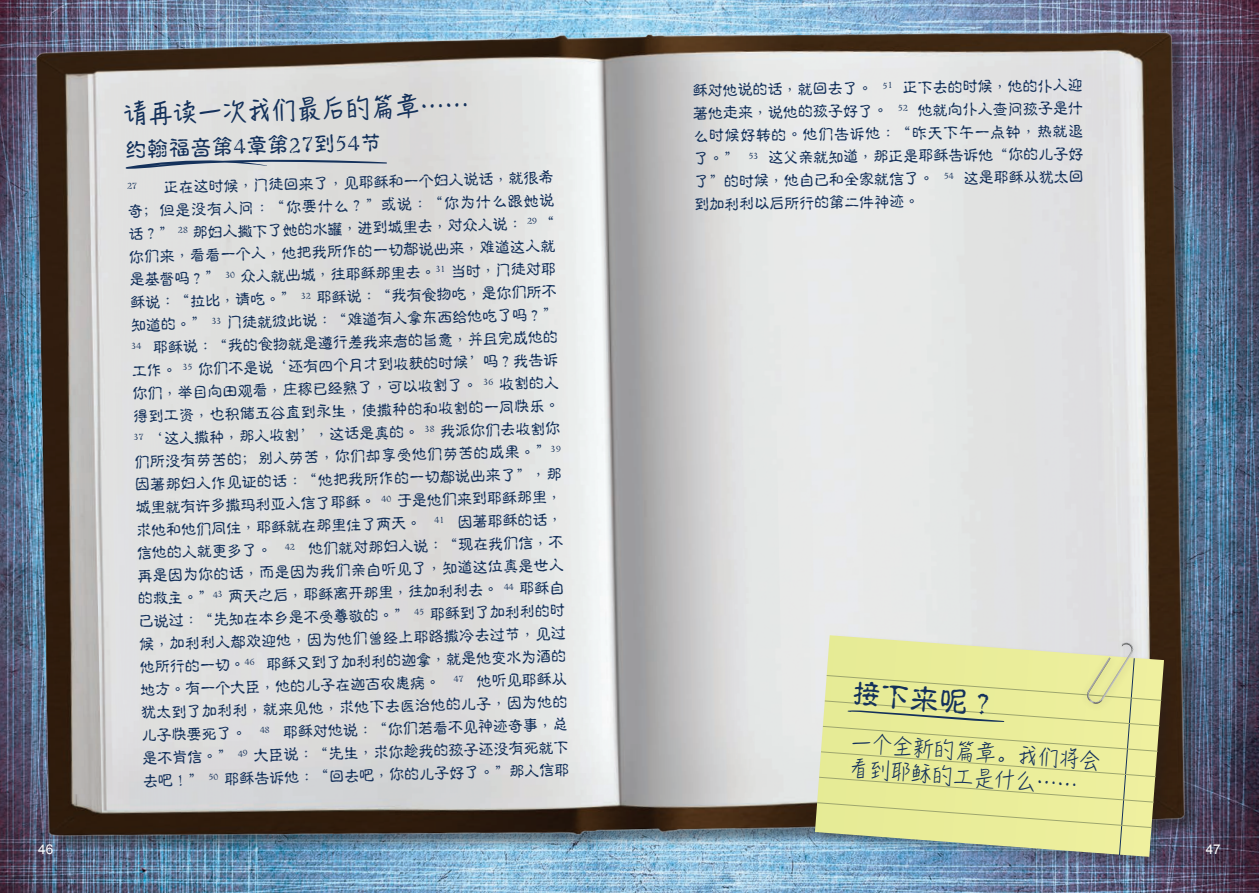
<style>
.page{position:relative;width:1259px;height:893px;background:#fff}
.page>*{position:absolute;margin:0;border:0;box-sizing:border-box;transform-origin:0 0}
.Sub_Title{font:700 28.5px "C Gu Yin HKS";color:#14315b}
.Notes_Body{font:24px "Hanzi Pen SC W5";color:#14315b}
.Sub_Title-2{font:700 21px "C Gu Yin HKS";color:#14315b}
.Notes_Body-2{font:20.25px/25.5px "Hanzi Pen SC W3";color:#14315b}
.t1{font:700 15px/22.8px "C Gu Yin HKS";color:#14315b}
.RH_Body{font:13.5px "Arial";color:#fff}
</style>
<div class="page">
<img style="left:0;top:0;width:1259px;height:893px">
<img style="left:25px;top:19px;width:1171px;height:831px">
<svg style="left:125px;top:159px;width:262px;height:10px;background:#aab1bb"></svg>
<div style="left:813px;top:633px;width:364px;height:238px;background:#231f20;opacity:.3"></div>
<svg style="left:815px;top:635px;width:349px;height:222px;background:#ced0ac"></svg>
<div style="left:1080px;top:636px;width:61px;height:76px;background:#231f20;opacity:.2"></div>
<img style="left:1086px;top:643px;width:48px;height:14px">
<svg style="left:816px;top:657px;width:346px;height:199px;background:#dce199"></svg>
<svg style="left:127px;top:182px;width:10px;height:7px"></svg>
<svg style="left:129px;top:226px;width:35px;height:14px"></svg>
<svg style="left:178px;top:227px;width:10px;height:7px"></svg>
<svg style="left:527px;top:218px;width:10px;height:7px"></svg>
<svg style="left:225px;top:271px;width:10px;height:7px"></svg>
<svg style="left:436px;top:266px;width:8px;height:6px"></svg>
<svg style="left:301px;top:292px;width:9px;height:7px"></svg>
<svg style="left:212px;top:317px;width:9px;height:7px"></svg>
<svg style="left:132px;top:342px;width:9px;height:7px"></svg>
<svg style="left:183px;top:363px;width:9px;height:7px"></svg>
<svg style="left:484px;top:379px;width:9px;height:6px"></svg>
<svg style="left:134px;top:433px;width:9px;height:7px"></svg>
<svg style="left:425px;top:426px;width:9px;height:6px"></svg>
<svg style="left:551px;top:445px;width:9px;height:7px"></svg>
<svg style="left:381px;top:495px;width:10px;height:7px"></svg>
<svg style="left:434px;top:517px;width:9px;height:6px"></svg>
<svg style="left:285px;top:543px;width:10px;height:7px"></svg>
<svg style="left:213px;top:591px;width:9px;height:7px"></svg>
<svg style="left:504px;top:583px;width:10px;height:7px"></svg>
<svg style="left:520px;top:580px;width:43px;height:15px"></svg>
<svg style="left:414px;top:608px;width:10px;height:7px"></svg>
<svg style="left:245px;top:658px;width:9px;height:7px"></svg>
<svg style="left:454px;top:676px;width:9px;height:6px"></svg>
<svg style="left:260px;top:726px;width:9px;height:7px"></svg>
<svg style="left:238px;top:750px;width:9px;height:7px"></svg>
<svg style="left:209px;top:773px;width:9px;height:7px"></svg>
<p class="Notes_Body" style="left:123px;top:97px;width:348px;rotate:-1deg">请再读一次我们最后的篇章……</p>
<p class="Sub_Title-2" style="left:125px;top:136px;width:257px;rotate:-2deg">約翰福音第4章第27到54節</p>
<p class="t1" style="left:127px;top:179px;width:428px;text-align:right;rotate:-2deg">正在這時候，門徒回來了，見耶穌和一個婦人說話，就很希<br>奇﹔但是沒有人問：“你要什麼？”或說：“你為什麼跟她說</p>
<p class="t1" style="left:192px;top:222px;width:331px;rotate:-2deg">那婦人撇下了她的水罐，進到城裡去，對眾人說：</p>
<p class="t1" style="left:128px;top:227px;width:428px;line-height:21.1px;text-align:justify;text-indent:412px;rotate:-2deg">“你們來，看看一個人，他把我所作的一切都說出來，難道這人就是基督嗎？”</p>
<p class="t1" style="left:240px;top:266px;width:196px;rotate:-2deg">眾人就出城，往耶穌那裡去。</p>
<p class="t1" style="left:450px;top:260px;width:106px;rotate:-2deg">當時，門徒對耶</p>
<p class="t1" style="left:130px;top:291px;width:166px;rotate:-2deg">穌說：“拉比，請吃。”</p>
<p class="t1" style="left:316px;top:287px;width:241px;rotate:-2deg">耶穌說：“我有食物吃，是你們所不</p>
<p class="t1" style="left:130px;top:314px;width:76px;rotate:-2deg">知道的。”</p>
<p class="t1" style="left:227px;top:312px;width:331px;rotate:-2deg">門徒就彼此說：“難道有人拿東西給他吃了嗎？”</p>
<p class="t1" style="left:131px;top:339px;width:428px;line-height:21px;text-indent:22px;rotate:-2deg">耶穌說：“我的食物就是遵行差我來者的旨意，並且完成他的工作。</p>
<p class="t1" style="left:132px;top:361px;width:428px;line-height:22.2px;text-indent:67px;rotate:-2deg">你們不是說‘還有四個月才到收穫的時候’嗎？我告訴你們，舉目向田觀看，莊稼已經熟了，可以收割了。</p>
<p class="t1" style="left:132px;top:386px;width:428px;line-height:21.1px;text-align:right;rotate:-2deg">收割的人<br>得到工資，也積儲五穀直到永生，使撒種的和收割的一同快樂。</p>
<p class="t1" style="left:149px;top:428px;width:271px;rotate:-2deg">‘這人撒種，那人收割’，這話是真的。</p>
<p class="t1" style="left:133px;top:431px;width:428px;line-height:21.5px;text-indent:307px;rotate:-2deg">我派你們去收割你們所沒有勞苦的﹔別人勞苦，你們卻享受他們勞苦的成果。”</p>
<p class="t1" style="left:134px;top:475px;width:428px;line-height:22px;rotate:-2deg">因著那婦人作見証的話：“他把我所作的一切都說出來了”，那城裡就有許多撒瑪利亞人信了耶穌。</p>
<p class="t1" style="left:135px;top:500px;width:428px;line-height:21px;text-indent:262px;rotate:-2deg">於是他們來到耶穌那裡，求他和他們同住，耶穌就在那裡住了兩天。</p>
<p class="t1" style="left:457px;top:510px;width:106px;rotate:-2deg">因著耶穌的話，</p>
<p class="t1" style="left:136px;top:544px;width:428px;line-height:21.6px;text-align:justify;text-indent:172px;rotate:-2deg">他們就對那婦人說：“現在我們信，不再是因為你的話，而是因為我們親自聽見了，知道這位真是世人的救主。”</p>
<p class="t1" style="left:136px;top:542px;width:136px;rotate:-2deg">信他的人就更多了。</p>
<p class="t1" style="left:228px;top:586px;width:271px;rotate:-2deg">兩天之后，耶穌離開那裡，往加利利去。</p>
<p class="t1" style="left:138px;top:611px;width:271px;rotate:-2deg">己說過：“先知在本鄉是不受尊敬的。”</p>
<p class="t1" style="left:138px;top:613px;width:428px;line-height:21.5px;text-align:justify;text-indent:292px;rotate:-2deg">耶穌到了加利利的時候，加利利人都歡迎他，因為他們曾經上耶路撒冷去過節，見過他所行的一切。</p>
<p class="t1" style="left:139px;top:658px;width:428px;line-height:21.8px;text-indent:127px;rotate:-2deg">耶穌又到了加利利的迦拿，就是他變水為酒的地方。有一個大臣，他的兒子在迦百農患病。</p>
<p class="t1" style="left:140px;top:682px;width:428px;line-height:21.3px;text-align:justify;text-indent:337px;rotate:-2deg">他聽見耶穌從猶太到了加利利，就來見他，求他下去醫治他的兒子，因為他的兒子快要死了。</p>
<p class="t1" style="left:283px;top:721px;width:286px;rotate:-2deg">耶穌對他說：“你們若看不見神跡奇事，總</p>
<p class="t1" style="left:142px;top:747px;width:91px;rotate:-2deg">是不肯信。”</p>
<p class="t1" style="left:253px;top:745px;width:316px;rotate:-2deg">大臣說：“先生，求你趁我的孩子還沒有死就下</p>
<p class="t1" style="left:142px;top:769px;width:61px;rotate:-2deg">去吧！”</p>
<p class="t1" style="left:224px;top:769px;width:346px;rotate:-2deg">耶穌告訴他：“回去吧，你的兒子好了。”那人信耶</p>
<p class="t1" style="left:692px;top:79px;width:392px;text-align:justify;rotate:-1deg">穌對他說的話，就回去了。 <sup>51</sup> 正下去的時候，他的仆人迎著他走來，說他的孩子好了。 <sup>52</sup> 他就向仆人查問孩子是什麼時候好轉的。他們告訴他：“昨天下午一點鐘，熱就退了。” <sup>53</sup> 這父親就知道，那正是耶穌告訴他“你的兒子好了”的時候，他自己和全家就信了。 <sup>54</sup> 這是耶穌從猶太回到加利利以后所行的第二件神跡。</p>
<p class="Sub_Title" style="left:853px;top:674px;width:147px;rotate:4deg">接下來呢？</p>
<p class="Notes_Body-2" style="left:851px;top:730px;width:252px;rotate:4deg">一个全新的篇章。我们将会看到耶稣的工是什么……</p>
<p class="RH_Body" style="left:38px;top:841px;width:17px">46</p>
<p class="RH_Body" style="left:1205px;top:841px;width:17px">47</p>
</div>
